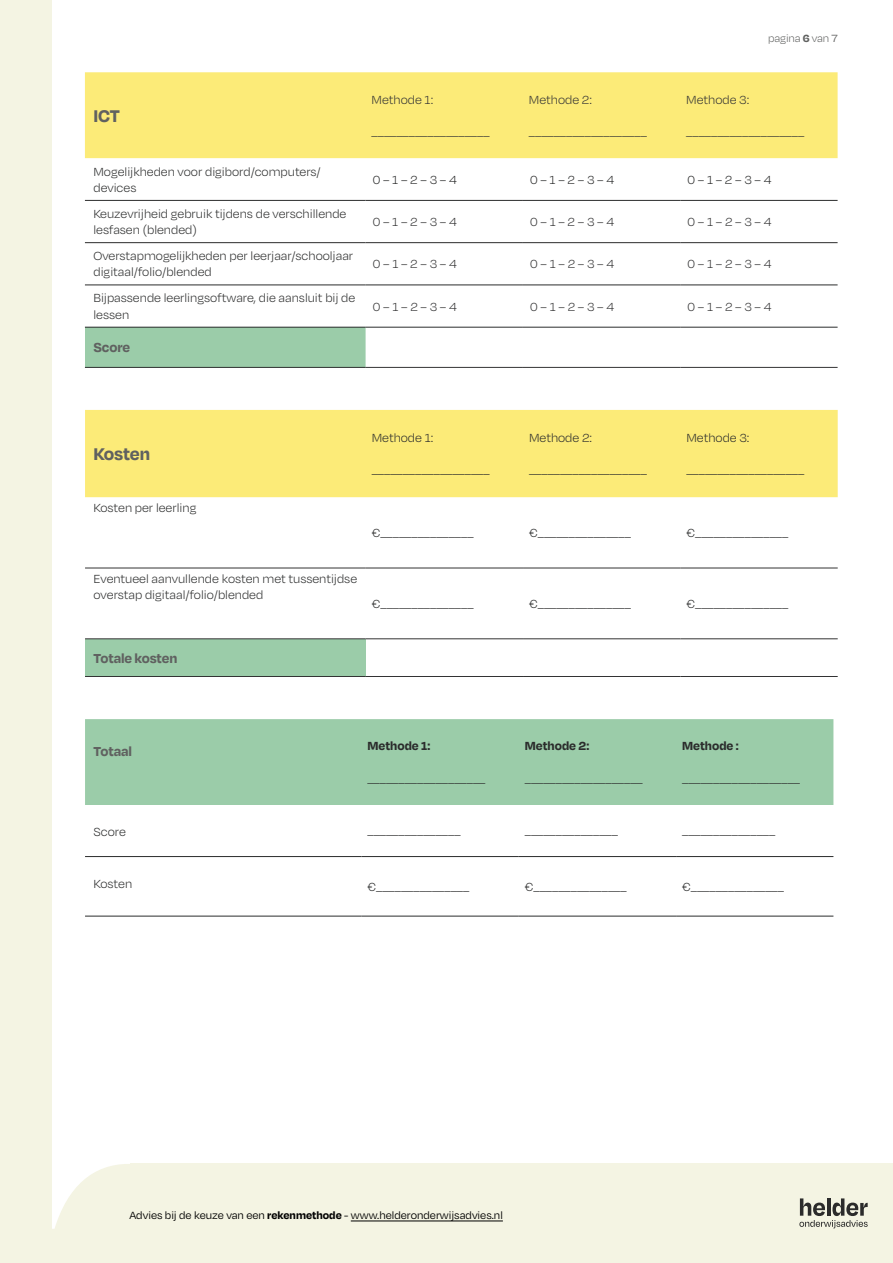
<style>
.page{position:relative;width:893px;height:1263px;background:#fff}
.page>*{position:absolute;margin:0;border:0;box-sizing:border-box;transform-origin:0 0}
.t1{font:700 19.5px "Degular";letter-spacing:-.01em;color:#606160}
.t2{font:700 15px "Degular";letter-spacing:-.01em;color:#606160}
.t3{font:300 13.5px/16.2px "Degular";color:#2b2c2c}
.t4{font:300 13.5px "Degular";color:#333334}
.t5{font:700 13.5px "Degular";color:#2b2c2c}
.t6{font:12px "Degular";color:#000}
.t7{font:300 12px "Degular";letter-spacing:-.01em;color:#606160}
.s1{font-weight:700}
.s2{font-weight:400}
</style>
<div class="page">
<svg style="left:0;top:1157px;width:191px;height:106px"></svg>
<div style="left:130px;top:1164px;width:763px;height:99px;background:#f4f4e3"></div>
<div style="left:0;top:0;width:51px;height:1235px;background:#f4f4e3"></div>
<hr style="left:351px;top:1221px;width:152px;height:1px;background:#000">
<svg style="left:799px;top:1198px;width:69px;height:30px"></svg>
<div style="left:85px;top:72px;width:753px;height:86px;background:#fceb78"></div>
<div style="left:85px;top:327px;width:281px;height:40px;background:#9bcca9"></div>
<svg style="left:366px;top:366px;width:472px;height:1px"></svg>
<hr style="left:85px;top:200px;width:281px;height:1px;background:#2b2c2c">
<hr style="left:366px;top:200px;width:157px;height:1px;background:#2b2c2c">
<hr style="left:523px;top:200px;width:157px;height:1px;background:#2b2c2c">
<hr style="left:680px;top:200px;width:158px;height:1px;background:#2b2c2c">
<hr style="left:85px;top:242px;width:281px;height:1px;background:#2b2c2c">
<hr style="left:366px;top:242px;width:157px;height:1px;background:#2b2c2c">
<hr style="left:523px;top:242px;width:157px;height:1px;background:#2b2c2c">
<hr style="left:680px;top:242px;width:158px;height:1px;background:#2b2c2c">
<hr style="left:85px;top:285px;width:281px;height:1px;background:#2b2c2c">
<hr style="left:366px;top:285px;width:157px;height:1px;background:#2b2c2c">
<hr style="left:523px;top:285px;width:157px;height:1px;background:#2b2c2c">
<hr style="left:680px;top:285px;width:158px;height:1px;background:#2b2c2c">
<hr style="left:85px;top:327px;width:281px;height:1px;background:#2b2c2c">
<hr style="left:366px;top:327px;width:157px;height:1px;background:#2b2c2c">
<hr style="left:523px;top:327px;width:157px;height:1px;background:#2b2c2c">
<hr style="left:680px;top:327px;width:158px;height:1px;background:#2b2c2c">
<hr style="left:85px;top:367px;width:281px;height:1px;background:#333334">
<hr style="left:366px;top:367px;width:157px;height:1px;background:#333334">
<hr style="left:523px;top:367px;width:157px;height:1px;background:#333334">
<hr style="left:680px;top:367px;width:158px;height:1px;background:#333334">
<div style="left:85px;top:410px;width:753px;height:87px;background:#fceb78"></div>
<div style="left:85px;top:639px;width:281px;height:37px;background:#9bcca9"></div>
<hr style="left:85px;top:568px;width:281px;height:1px;background:#333334">
<hr style="left:366px;top:568px;width:157px;height:1px;background:#333334">
<hr style="left:523px;top:568px;width:157px;height:1px;background:#333334">
<hr style="left:680px;top:568px;width:158px;height:1px;background:#333334">
<hr style="left:85px;top:638px;width:281px;height:1px;background:#333334">
<hr style="left:366px;top:638px;width:157px;height:1px;background:#333334">
<hr style="left:523px;top:638px;width:157px;height:1px;background:#333334">
<hr style="left:680px;top:638px;width:158px;height:1px;background:#333334">
<hr style="left:85px;top:676px;width:281px;height:1px;background:#333334">
<hr style="left:366px;top:676px;width:157px;height:1px;background:#333334">
<hr style="left:523px;top:676px;width:157px;height:1px;background:#333334">
<hr style="left:680px;top:676px;width:158px;height:1px;background:#333334">
<div style="left:85px;top:719px;width:748px;height:86px;background:#9bcca9"></div>
<hr style="left:85px;top:856px;width:276px;height:1px;background:#2b2c2c">
<hr style="left:361px;top:856px;width:158px;height:1px;background:#2b2c2c">
<hr style="left:519px;top:856px;width:157px;height:1px;background:#2b2c2c">
<hr style="left:676px;top:856px;width:157px;height:1px;background:#2b2c2c">
<hr style="left:85px;top:916px;width:276px;height:1px;background:#2b2c2c">
<hr style="left:361px;top:916px;width:158px;height:1px;background:#2b2c2c">
<hr style="left:519px;top:916px;width:157px;height:1px;background:#2b2c2c">
<hr style="left:676px;top:916px;width:157px;height:1px;background:#2b2c2c">
<h1 class="t1" style="left:93px;top:103px;width:28px">ICT</h1>
<p class="t4" style="left:372px;top:91px;width:63px">Methode 1:</p>
<p class="t4" style="left:372px;top:124px;width:119px">___________________</p>
<p class="t4" style="left:529px;top:91px;width:65px">Methode 2:</p>
<p class="t4" style="left:529px;top:124px;width:119px">___________________</p>
<p class="t7" style="left:768px;top:31px;width:71px">pagina <span class="s1">6</span> van <span class="s2">7</span></p>
<p class="t4" style="left:686px;top:91px;width:65px">Methode 3:</p>
<p class="t4" style="left:686px;top:124px;width:119px">___________________</p>
<p class="t3" style="left:93px;top:163px;width:229px">Mogelijkheden voor digibord/computers/ devices</p>
<p class="t3" style="left:373px;top:171px;width:85px">0 – 1 – 2 – 3 – 4</p>
<p class="t3" style="left:530px;top:171px;width:85px">0 – 1 – 2 – 3 – 4</p>
<p class="t3" style="left:687px;top:171px;width:85px">0 – 1 – 2 – 3 – 4</p>
<p class="t3" style="left:93px;top:205px;width:254px">Keuzevrijheid gebruik tijdens de verschillende lesfasen (blended)</p>
<p class="t4" style="left:373px;top:214px;width:85px">0 – 1 – 2 – 3 – 4</p>
<p class="t4" style="left:530px;top:214px;width:85px">0 – 1 – 2 – 3 – 4</p>
<p class="t4" style="left:687px;top:214px;width:85px">0 – 1 – 2 – 3 – 4</p>
<p class="t3" style="left:93px;top:247px;width:261px">Overstapmogelijkheden per leerjaar/schooljaar digitaal/folio/blended</p>
<p class="t4" style="left:373px;top:256px;width:85px">0 – 1 – 2 – 3 – 4</p>
<p class="t4" style="left:530px;top:256px;width:85px">0 – 1 – 2 – 3 – 4</p>
<p class="t4" style="left:687px;top:256px;width:85px">0 – 1 – 2 – 3 – 4</p>
<p class="t3" style="left:93px;top:290px;width:263px">Bijpassende leerlingsoftware, die aansluit bij de lessen</p>
<p class="t4" style="left:373px;top:298px;width:85px">0 – 1 – 2 – 3 – 4</p>
<p class="t4" style="left:530px;top:298px;width:85px">0 – 1 – 2 – 3 – 4</p>
<p class="t4" style="left:687px;top:298px;width:85px">0 – 1 – 2 – 3 – 4</p>
<p class="t2" style="left:93px;top:338px;width:38px">Score</p>
<h1 class="t1" style="left:94px;top:442px;width:58px">Kosten</h1>
<p class="t3" style="left:94px;top:499px;width:104px">Kosten per leerling</p>
<p class="t3" style="left:94px;top:570px;width:265px">Eventueel aanvullende kosten met tussentijdse overstap digitaal/folio/blended</p>
<p class="t3" style="left:372px;top:429px;width:63px">Methode 1:</p>
<p class="t3" style="left:372px;top:461px;width:119px">___________________</p>
<p class="t3" style="left:529px;top:429px;width:65px">Methode 2:</p>
<p class="t3" style="left:529px;top:461px;width:119px">___________________</p>
<p class="t3" style="left:686px;top:429px;width:65px">Methode 3:</p>
<p class="t3" style="left:686px;top:461px;width:119px">___________________</p>
<p class="t3" style="left:372px;top:524px;width:103px">€_______________</p>
<p class="t3" style="left:529px;top:524px;width:103px">€_______________</p>
<p class="t3" style="left:686px;top:524px;width:103px">€_______________</p>
<p class="t3" style="left:372px;top:595px;width:103px">€_______________</p>
<p class="t3" style="left:529px;top:595px;width:103px">€_______________</p>
<p class="t3" style="left:686px;top:595px;width:103px">€_______________</p>
<p class="t2" style="left:94px;top:648px;width:85px">Totale kosten</p>
<p class="t2" style="left:94px;top:742px;width:40px">Totaal</p>
<p class="t5" style="left:367px;top:737px;width:64px">Methode 1:</p>
<p class="t3" style="left:367px;top:770px;width:119px">___________________</p>
<p class="t5" style="left:525px;top:737px;width:66px">Methode 2:</p>
<p class="t3" style="left:525px;top:770px;width:119px">___________________</p>
<p class="t5" style="left:682px;top:737px;width:58px">Methode :</p>
<p class="t3" style="left:682px;top:770px;width:119px">___________________</p>
<p class="t3" style="left:94px;top:823px;width:34px">Score</p>
<p class="t3" style="left:367px;top:822px;width:95px">_______________</p>
<p class="t3" style="left:525px;top:822px;width:95px">_______________</p>
<p class="t3" style="left:682px;top:822px;width:95px">_______________</p>
<p class="t3" style="left:94px;top:875px;width:40px">Kosten</p>
<p class="t3" style="left:367px;top:878px;width:103px">€_______________</p>
<p class="t3" style="left:525px;top:878px;width:103px">€_______________</p>
<p class="t3" style="left:682px;top:878px;width:103px">€_______________</p>
<p class="t6" style="left:129px;top:1207px;width:375px">Advies bij de keuze van een <span class="s1">rekenmethode</span> - www.helderonderwijsadvies.nl</p>
</div>
